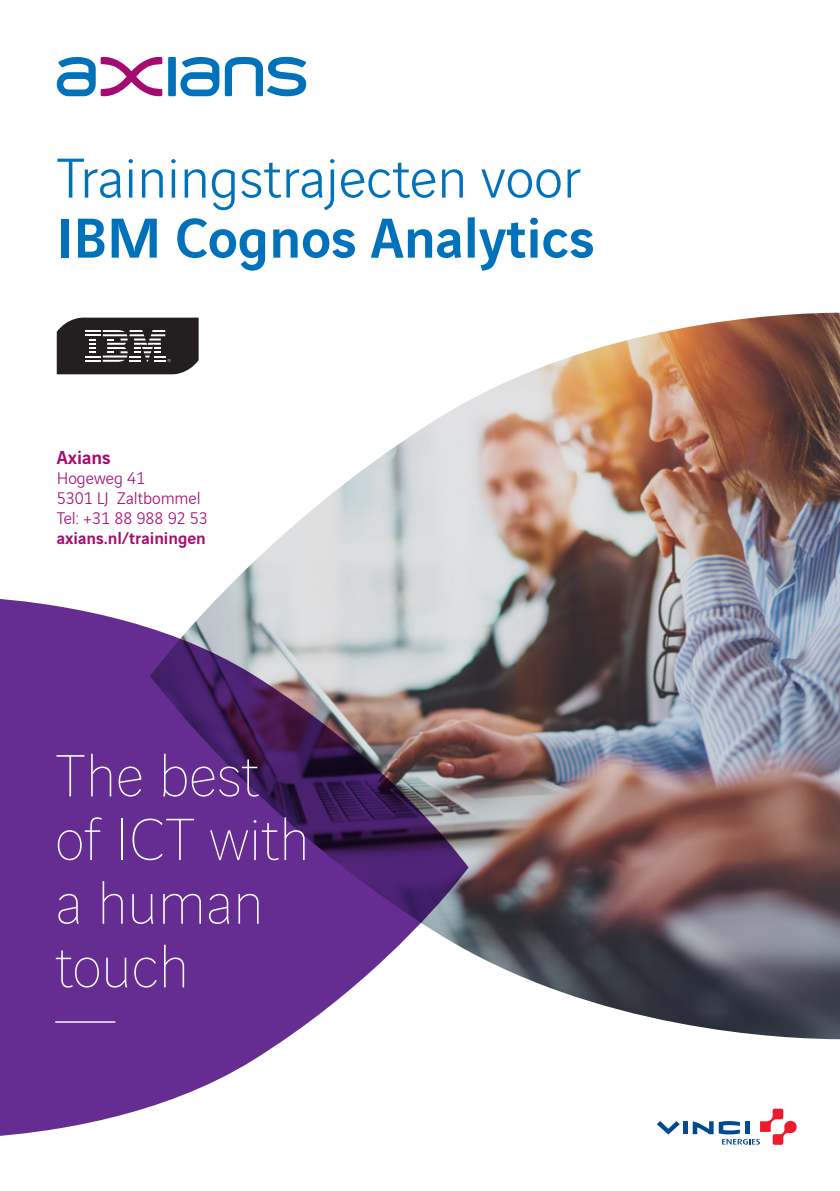
<style>
.page{position:relative;width:840px;height:1191px;background:#fff}
.page>*{position:absolute;margin:0;border:0;box-sizing:border-box;transform-origin:0 0}
.Boventitel_cover{font:200 63.6px/63.6px "Vinci Sans";color:#fff}
.t1{font:300 60px/60px "Vinci Sans";color:#0072bc}
.t2{font:500 20px "Vinci Sans";color:#a50a70}
.t3{font:500 18px/20px "Vinci Sans";color:#a50a70}
.t4{font:300 18px/20px "Vinci Sans";color:#a50a70}
.s1{font-weight:500}
.s2{font-weight:300}
</style>
<div class="page">
<div style="left:168px;top:57px;width:8px;height:39px;background:#0072bc"></div>
<svg style="left:57px;top:57px;width:105px;height:39px"></svg>
<svg style="left:180px;top:57px;width:126px;height:39px"></svg>
<div style="left:682px;top:1121px;width:5px;height:13px;background:#014990"></div>
<svg style="left:656px;top:1121px;width:23px;height:13px"></svg>
<svg style="left:692px;top:1108px;width:104px;height:36px"></svg>
<img style="left:150px;top:313px;width:689px;height:726px">
<svg style="left:0;top:597px;width:468px;height:539px;fill:#652d91"></svg>
<svg style="left:57px;top:318px;width:141px;height:56px;background:#413e3e"></svg>
<hr style="left:55px;top:1021px;width:60px;height:1px;background:#fff">
<h1 class="t1" style="left:57px;top:143px;width:539px">Trainingstrajecten voor<br><span class="s1">IBM Cognos Analytics</span></h1>
<p class="t2" style="left:57px;top:442px;width:55px">Axians</p>
<p class="t4" style="left:57px;top:466px;width:145px">Hogeweg 41<br>5301 LJ Zaltbommel</p>
<p class="t3" style="left:57px;top:506px;width:153px"><span class="s2">Tel: +31 88 988 92 53 </span>axians.nl/trainingen</p>
<p class="Boventitel_cover" style="left:55px;top:739px;width:255px">The best of ICT with a human touch</p>
</div>
